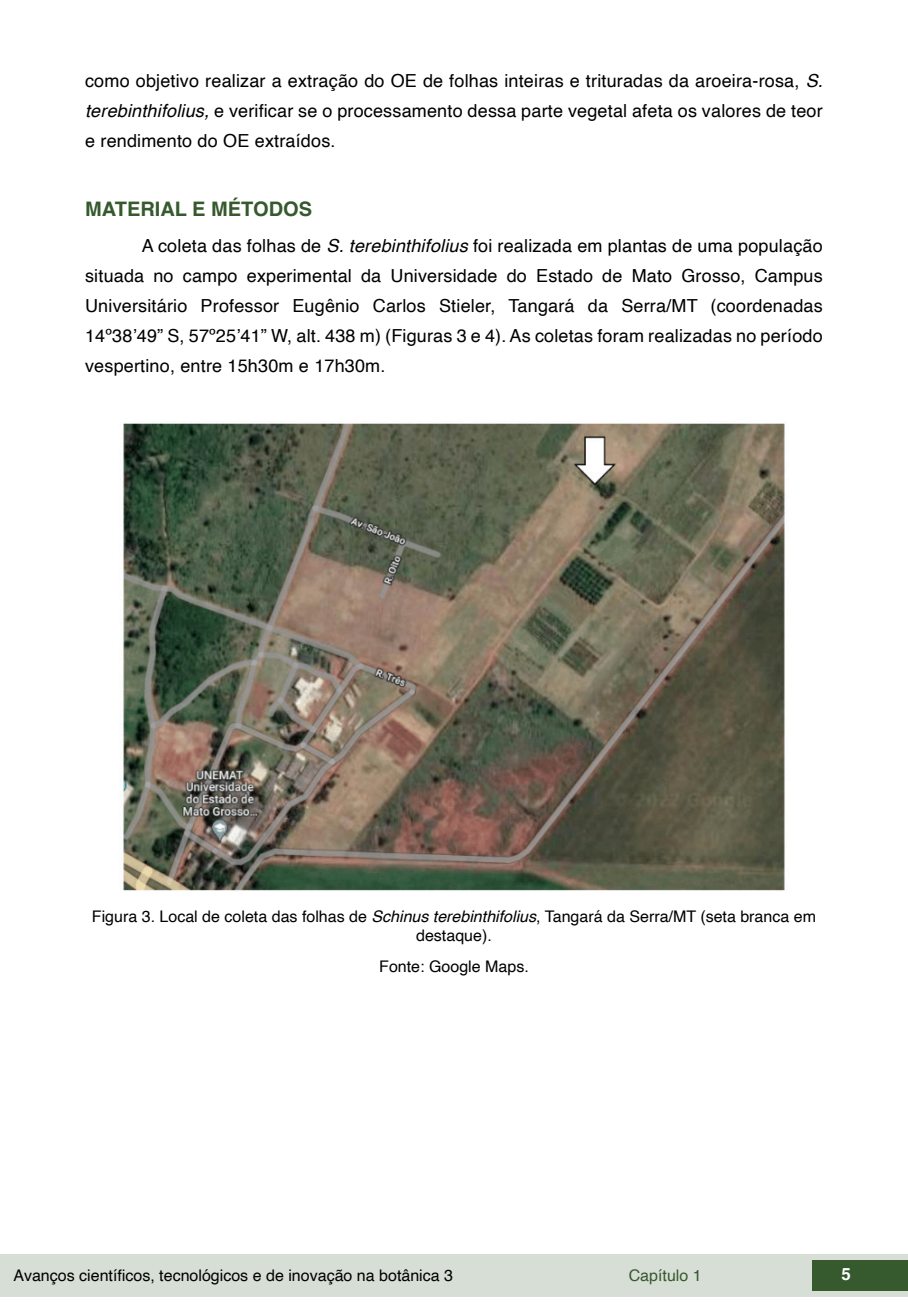
<style>
.page{position:relative;width:908px;height:1304px;background:#fff}
.page>*{position:absolute;margin:0;border:0;box-sizing:border-box;transform-origin:0 0}
.t1{font:700 20px "Helvetica";color:#36592e}
.t2{font:18px/30px "Helvetica";letter-spacing:.01em;color:#000;text-align:justify}
.t3{font:700 16.8px "Helvetica";color:#fff}
.t4{font:16px/19.2px "Helvetica";color:#000;text-align:center}
.t5{font:16px "Helvetica";color:#36592e}
.s1{font-style:italic}
</style>
<div class="page">
<div style="left:0;top:1254px;width:906px;height:43px;background:#d7ded5"></div>
<div style="left:812px;top:1261px;width:95px;height:30px;background:#36592e"></div>
<img style="left:123px;top:423px;width:662px;height:468px">
<p class="t2" style="left:85px;top:66px;width:739px">como objetivo realizar a extração do OE de folhas inteiras e trituradas da aroeira-rosa, <span class="s1">S. terebinthifolius,</span> e verificar se o processamento dessa parte vegetal afeta os valores de teor e rendimento do OE extraídos.</p>
<p class="t1" style="left:85px;top:197px;width:228px">MATERIAL E MÉTODOS</p>
<p class="t2" style="left:85px;top:231px;width:738px;text-indent:57px">A coleta das folhas de <span class="s1">S. terebinthifolius</span> foi realizada em plantas de uma população situada no campo experimental da Universidade do Estado de Mato Grosso, Campus Universitário Professor Eugênio Carlos Stieler, Tangará da Serra/MT (coordenadas 14º38’49” S, 57º25’41” W, alt. 438 m) (Figuras 3 e 4). As coletas foram realizadas no período vespertino, entre 15h30m e 17h30m.</p>
<p class="t4" style="left:92px;top:907px;width:725px">Figura 3. Local de coleta das folhas de <span class="s1">Schinus terebinthifolius</span>, Tangará da Serra/MT (seta branca em destaque).</p>
<p class="t4" style="left:379px;top:957px;width:151px">Fonte: Google Maps.</p>
<p class="t4" style="left:14px;top:1266px;width:441px">Avanços científicos, tecnológicos e de inovação na botânica 3</p>
<p class="t5" style="left:628px;top:1263px;width:74px">Capítulo 1</p>
<p class="t3" style="left:841px;top:1264px;width:11px">5</p>
</div>
